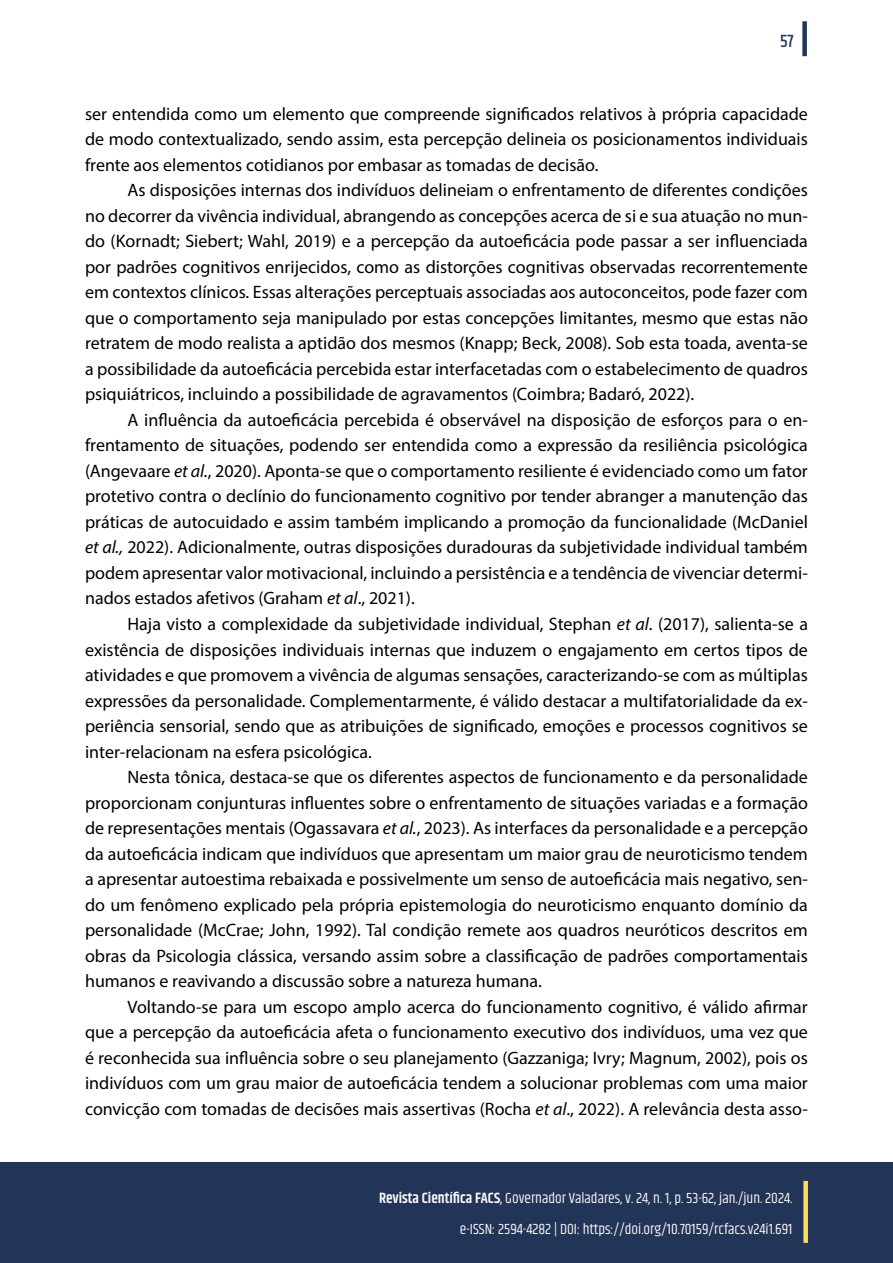
<style>
.page{position:relative;width:893px;height:1263px;background:#fff}
.page>*{position:absolute;margin:0;border:0;box-sizing:border-box;transform-origin:0 0}
.t1{font:18px/25.5px "Myriad Pro";color:#000;text-align:justify}
.t2{font:500 18px "Khand";color:#223558}
.t3{font:15px "Khand";color:#fef8f8}
.s1{font-style:italic}
.s2{font-weight:600}
</style>
<div class="page">
<div style="left:0;top:1163px;width:893px;height:100px;background:#223558"></div>
<div style="left:802px;top:21px;width:5px;height:35px;background:#223558"></div>
<div style="left:803px;top:1181px;width:5px;height:62px;background:#ffdb60"></div>
<p class="t2" style="left:780px;top:31px;width:15px">57</p>
<p class="t1" style="left:85px;top:101px;width:724px">ser entendida como um elemento que compreende significados relativos à própria capacidade de modo contextualizado, sendo assim, esta percepção delineia os posicionamentos individuais frente aos elementos cotidianos por embasar as tomadas de decisão.</p>
<p class="t1" style="left:85px;top:177px;width:724px;text-indent:43px">As disposições internas dos indivíduos delineiam o enfrentamento de diferentes condições no decorrer da vivência individual, abrangendo as concepções acerca de si e sua atuação no mun&shy;do (Kornadt; Siebert; Wahl, 2019) e a percepção da autoeficácia pode passar a ser influenciada por padrões cognitivos enrijecidos, como as distorções cognitivas observadas recorrentemente em contextos clínicos. Essas alterações perceptuais associadas aos autoconceitos, pode fazer com que o comportamento seja manipulado por estas concepções limitantes, mesmo que estas não retratem de modo realista a aptidão dos mesmos (Knapp; Beck, 2008). Sob esta toada, aventa-se a possibilidade da autoeficácia percebida estar interfacetadas com o estabelecimento de quadros psiquiátricos, incluindo a possibilidade de agravamentos (Coimbra; Badaró, 2022).</p>
<p class="t1" style="left:85px;top:407px;width:724px;text-indent:43px">A influência da autoeficácia percebida é observável na disposição de esforços para o en&shy;frentamento de situações, podendo ser entendida como a expressão da resiliência psicológica (Angevaare <span class="s1">et al.</span>, 2020). Aponta-se que o comportamento resiliente é evidenciado como um fator protetivo contra o declínio do funcionamento cognitivo por tender abranger a manutenção das práticas de autocuidado e assim também implicando a promoção da funcionalidade (McDaniel <span class="s1">et al.,</span> 2022). Adicionalmente, outras disposições duradouras da subjetividade individual também podem apresentar valor motivacional, incluindo a persistência e a tendência de vivenciar determi&shy;nados estados afetivos (Graham <span class="s1">et al</span>., 2021).</p>
<p class="t1" style="left:85px;top:611px;width:724px;text-indent:43px">Haja visto a complexidade da subjetividade individual, Stephan <span class="s1">et al</span>. (2017), salienta-se a existência de disposições individuais internas que induzem o engajamento em certos tipos de atividades e que promovem a vivência de algumas sensações, caracterizando-se com as múltiplas expressões da personalidade. Complementarmente, é válido destacar a multifatorialidade da ex&shy;periência sensorial, sendo que as atribuições de significado, emoções e processos cognitivos se inter-relacionam na esfera psicológica.</p>
<p class="t1" style="left:85px;top:764px;width:724px;text-indent:43px">Nesta tônica, destaca-se que os diferentes aspectos de funcionamento e da personalidade proporcionam conjunturas influentes sobre o enfrentamento de situações variadas e a formação de representações mentais (Ogassavara <span class="s1">et al.</span>, 2023). As interfaces da personalidade e a percepção da autoeficácia indicam que indivíduos que apresentam um maior grau de neuroticismo tendem a apresentar autoestima rebaixada e possivelmente um senso de autoeficácia mais negativo, sen&shy;do um fenômeno explicado pela própria epistemologia do neuroticismo enquanto domínio da personalidade (McCrae; John, 1992). Tal condição remete aos quadros neuróticos descritos em obras da Psicologia clássica, versando assim sobre a classificação de padrões comportamentais humanos e reavivando a discussão sobre a natureza humana.</p>
<p class="t1" style="left:85px;top:993px;width:724px;text-indent:43px">Voltando-se para um escopo amplo acerca do funcionamento cognitivo, é válido afirmar que a percepção da autoeficácia afeta o funcionamento executivo dos indivíduos, uma vez que é reconhecida sua influência sobre o seu planejamento (Gazzaniga; Ivry; Magnum, 2002), pois os indivíduos com um grau maior de autoeficácia tendem a solucionar problemas com uma maior convicção com tomadas de decisões mais assertivas (Rocha <span class="s1">et al</span>., 2022). A relevância desta asso-</p>
<p class="t3" style="left:379px;top:1190px;width:415px"><span class="s2">Revista Científica FACS</span>, Governador Valadares, v. 24, n. 1, p. 53-62, jan./jun. 2024.</p>
<p class="t3" style="left:460px;top:1221px;width:334px">e-ISSN: 2594-4282 | DOI: https://doi.org/10.70159/rcfacs.v24i1.691</p>
</div>
